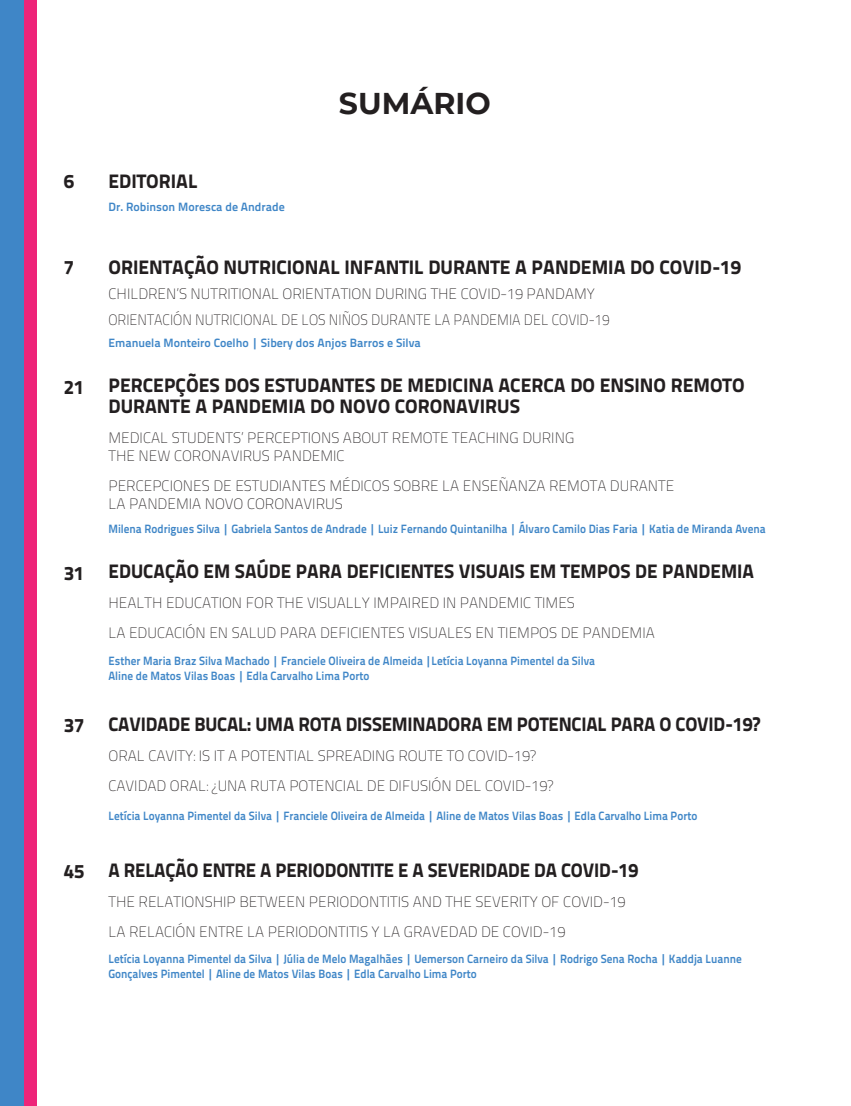
<style>
.page{position:relative;width:851px;height:1106px;background:#fff}
.page>*{position:absolute;margin:0;border:0;box-sizing:border-box;transform-origin:0 0}
.t1{font:700 30px "Montserrat";color:#231f20}
.t2{font:19.5px/21px "Titillium Text 22 L 999 wt";color:#231f20}
.t3{font:19.5px "Titillium Text 22 L 999 wt";color:#231f20;scale:.96 1}
.t4{font:100 15px/30px "Titillium Text 22 L";color:#231f20}
.t5{font:700 12px/15px "Titillium Text 22 L";color:#3f86c7;scale:.94 1}
.t6{font:700 12px "Titillium Text 22 L";color:#3f86c7}
</style>
<div class="page">
<div style="left:0;top:0;width:36px;height:1106px;background:linear-gradient(to bottom,#ee2479,#ee2479)"></div>
<div style="left:0;top:0;width:23px;height:1106px;background:#3f86c7"></div>
<h2 class="t2" style="left:64px;top:170px;width:12px">6</h2>
<h2 class="t2" style="left:64px;top:255px;width:12px">7</h2>
<h2 class="t2" style="left:64px;top:375px;width:22px">21</h2>
<h2 class="t2" style="left:64px;top:561px;width:22px">31</h2>
<h2 class="t2" style="left:64px;top:713px;width:22px">37</h2>
<h2 class="t2" style="left:64px;top:859px;width:22px">45</h2>
<h2 class="t2" style="left:108px;top:170px;width:91px">EDITORIAL</h2>
<p class="t6" style="left:108px;top:197px;width:178px">Dr. Robinson Moresca de Andrade</p>
<h1 class="t1" style="left:339px;top:82px;width:153px">SUMÁRIO</h1>
<h2 class="t2" style="left:108px;top:255px;width:634px">ORIENTAÇÃO NUTRICIONAL INFANTIL DURANTE A PANDEMIA DO COVID-19</h2>
<p class="t4" style="left:108px;top:280px;width:502px;line-height:25.5px">CHILDREN’S NUTRITIONAL ORIENTATION DURING THE COVID-19 PANDAMY<br>ORIENTACIÓN NUTRICIONAL DE LOS NIÑOS DURANTE LA PANDEMIA DEL COVID-19</p>
<p class="t6" style="left:108px;top:334px;width:314px">Emanuela Monteiro Coelho | Sibery dos Anjos Barros e Silva</p>
<h2 class="t2" style="left:108px;top:374px;width:637px">PERCEPÇÕES DOS ESTUDANTES DE MEDICINA ACERCA DO ENSINO REMOTO<br>DURANTE A PANDEMIA DO NOVO CORONAVIRUS</h2>
<p class="t4" style="left:108px;top:428px;width:467px;line-height:18px">MEDICAL STUDENTS’ PERCEPTIONS ABOUT REMOTE TEACHING DURING<br>THE NEW CORONAVIRUS PANDEMIC</p>
<p class="t4" style="left:108px;top:476px;width:567px;line-height:18px">PERCEPCIONES DE ESTUDIANTES MÉDICOS SOBRE LA ENSEÑANZA REMOTA DURANTE<br>LA PANDEMIA NOVO CORONAVIRUS</p>
<p class="t5" style="left:108px;top:521px;width:700px">Milena Rodrigues Silva | Gabriela Santos de Andrade | Luiz Fernando Quintanilha | Álvaro Camilo Dias Faria | Katia de Miranda Avena</p>
<h2 class="t2" style="left:108px;top:560px;width:647px">EDUCAÇÃO EM SAÚDE PARA DEFICIENTES VISUAIS EM TEMPOS DE PANDEMIA</h2>
<p class="t4" style="left:108px;top:587px;width:547px">HEALTH EDUCATION FOR THE VISUALLY IMPAIRED IN PANDEMIC TIMES<br>LA EDUCACIÓN EN SALUD PARA DEFICIENTES VISUALES EN TIEMPOS DE PANDEMIA</p>
<p class="t5" style="left:108px;top:653px;width:519px">Esther Maria Braz Silva Machado | Franciele Oliveira de Almeida |Letícia Loyanna Pimentel da Silva<br>Aline de Matos Vilas Boas | Edla Carvalho Lima Porto</p>
<h2 class="t3" style="left:108px;top:709px;width:680px">CAVIDADE BUCAL: UMA ROTA DISSEMINADORA EM POTENCIAL PARA O COVID-19?</h2>
<p class="t4" style="left:108px;top:740px;width:446px">ORAL CAVITY: IS IT A POTENTIAL SPREADING ROUTE TO COVID-19?<br>CAVIDAD ORAL: ¿UNA RUTA POTENCIAL DE DIFUSIÓN DEL COVID-19?</p>
<p class="t5" style="left:108px;top:807px;width:628px">Letícia Loyanna Pimentel da Silva | Franciele Oliveira de Almeida | Aline de Matos Vilas Boas | Edla Carvalho Lima Porto</p>
<h2 class="t3" style="left:108px;top:854px;width:553px">A RELAÇÃO ENTRE A PERIODONTITE E A SEVERIDADE DA COVID-19</h2>
<p class="t4" style="left:108px;top:886px;width:518px">THE RELATIONSHIP BETWEEN PERIODONTITIS AND THE SEVERITY OF COVID-19<br>LA RELACIÓN ENTRE LA PERIODONTITIS Y LA GRAVEDAD DE COVID-19</p>
<p class="t5" style="left:108px;top:950px;width:675px">Letícia Loyanna Pimentel da Silva | Júlia de Melo Magalhães | Uemerson Carneiro da Silva | Rodrigo Sena Rocha | Kaddja Luanne<br>Gonçalves Pimentel | Aline de Matos Vilas Boas | Edla Carvalho Lima Porto</p>
</div>
